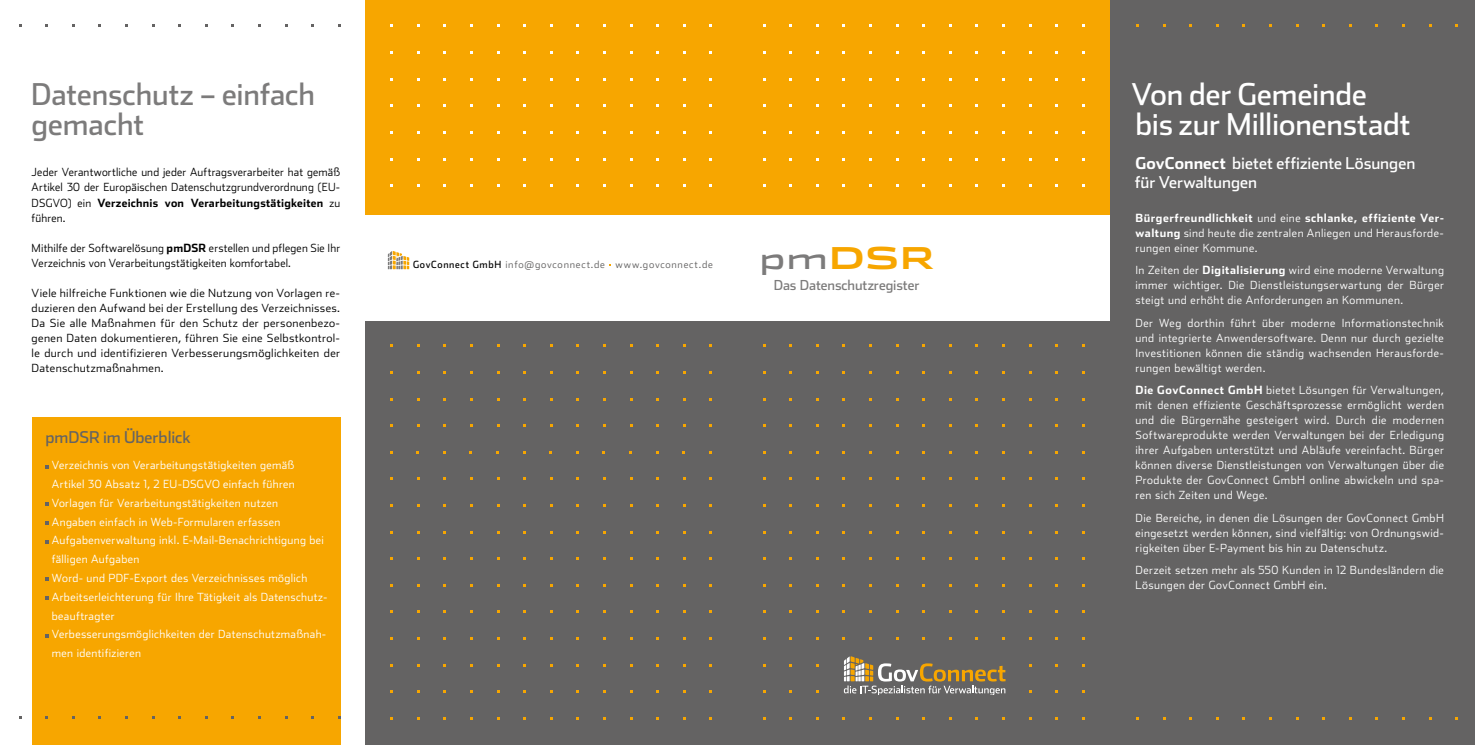
<style>
.page{position:relative;width:1475px;height:745px;background:#fff}
.page>*{position:absolute;margin:0;border:0;box-sizing:border-box;transform-origin:0 0}
._01_Headline_gelb_24{font:30px/30px "Stainless";letter-spacing:-.005em;color:#fff}
._01_Headline_gelb_24-2{font:30px/30px "Stainless";letter-spacing:-.005em;color:#7c7b7b}
.t1{font:700 29.88px "Stainless Ext";color:#f7a600}
._02_Subline_grau_13{font:16.25px/18.8px "Stainless";color:#fff}
._02_Subline_grau_13-2{font:16.25px "Stainless";color:#646363}
.t2{font:13.75px "Stainless";letter-spacing:-.005em;color:#7c7b7b}
._03_Fließtext_9_pt_Z{font:300 11.25px/15px "Stainless";letter-spacing:.035em;color:#fff;text-align:justify}
._03_Fließtext_9_pt_Z-2{font:300 11.25px/15px "Stainless";letter-spacing:.02em;color:#000;text-align:justify}
.t3{font:300 9.88px "Stainless";letter-spacing:.075em;color:#646363}
.s1{font-weight:700}
.s2{font-weight:400;color:#000}
.s3{font-weight:400;color:#7c7b7b}
</style>
<div class="page">
<div style="left:1109px;top:0;width:365px;height:744px;background:#646363"></div>
<svg style="left:388px;top:251px;width:21px;height:18px"></svg>
<div style="left:737px;top:0;width:372px;height:214px;background:#f7a600"></div>
<div style="left:365px;top:0;width:372px;height:214px;background:#f7a600"></div>
<div style="left:737px;top:321px;width:372px;height:423px;background:#646363"></div>
<div style="left:365px;top:321px;width:372px;height:423px;background:#646363"></div>
<svg style="left:843px;top:656px;width:79px;height:38px"></svg>
<svg style="left:922px;top:663px;width:83px;height:31px"></svg>
<div style="left:32px;top:417px;width:308px;height:327px;background:#f7a600"></div>
<p class="_01_Headline_gelb_24-2" style="left:31px;top:79px;width:285px">Datenschutz – einfach gemacht</p>
<p class="_03_Fließtext_9_pt_Z-2" style="left:32px;top:165px;width:310px">Jeder Verantwortliche und jeder Auftragsverarbeiter hat gemäß Artikel 30 der Europäischen Datenschutzgrundverordnung (EU-DSGVO) ein <span class="s1">Verzeichnis von Verarbeitungstätigkeiten</span> zu führen.</p>
<p class="_03_Fließtext_9_pt_Z-2" style="left:32px;top:240px;width:310px">Mithilfe der Softwarelösung <span class="s1">pmDSR</span> erstellen und pflegen Sie Ihr<br>Verzeichnis von Verarbeitungstätigkeiten komfortabel.</p>
<p class="_03_Fließtext_9_pt_Z-2" style="left:32px;top:285px;width:310px">Viele hilfreiche Funktionen wie die Nutzung von Vorlagen re&shy;duzieren den Aufwand bei der Erstellung des Verzeichnisses.<br>Da Sie alle Maßnahmen für den Schutz der personenbezo&shy;genen Daten dokumentieren, führen Sie eine Selbstkontrol&shy;le durch und identifizieren Verbesserungsmöglichkeiten der Datenschutzmaßnahmen.</p>
<p class="_02_Subline_grau_13-2" style="left:45px;top:427px;width:147px">pmDSR im Überblick</p>
<p class="_03_Fließtext_9_pt_Z" style="left:52px;top:455px;width:244px;line-height:18.8px">Verzeichnis von Verarbeitungstätigkeiten gemäß<br>Artikel 30 Absatz 1, 2 EU-DSGVO einfach führen</p>
<p class="_03_Fließtext_9_pt_Z" style="left:52px;top:495px;width:227px">Vorlagen für Verarbeitungstätigkeiten nutzen</p>
<p class="_03_Fließtext_9_pt_Z" style="left:52px;top:513px;width:230px">Angaben einfach in Web-Formularen erfassen</p>
<p class="_03_Fließtext_9_pt_Z" style="left:52px;top:530px;width:273px;line-height:18.8px">Aufgabenverwaltung inkl. E-Mail-Benachrichtigung bei fälligen Aufgaben</p>
<p class="_03_Fließtext_9_pt_Z" style="left:52px;top:570px;width:257px">Word- und PDF-Export des Verzeichnisses möglich</p>
<p class="_03_Fließtext_9_pt_Z" style="left:52px;top:586px;width:277px;line-height:18.8px">Arbeitserleichterung für Ihre Tätigkeit als Datenschutz&shy;beauftragter</p>
<p class="_03_Fließtext_9_pt_Z" style="left:52px;top:624px;width:276px;line-height:18.8px">Verbesserungsmöglichkeiten der Datenschutzmaßnah&shy;men identifizieren</p>
<p class="t3" style="left:413px;top:258px;width:301px"><span class="s2">GovConnect GmbH</span> info@govconnect.de www.govconnect.de</p>
<p class="t1" style="left:759px;top:239px;width:176px"><span class="s3">pm</span>DSR</p>
<p class="t2" style="left:773px;top:277px;width:147px">Das Datenschutzregister</p>
<p class="_01_Headline_gelb_24" style="left:1131px;top:79px;width:281px">Von der Gemeinde bis zur Millionenstadt</p>
<p class="_02_Subline_grau_13" style="left:1134px;top:153px;width:282px"><span class="s1">GovConnect</span> bietet effiziente Lösungen für Verwaltungen</p>
<p class="_03_Fließtext_9_pt_Z" style="left:1135px;top:210px;width:310px"><span class="s1">Bürgerfreundlichkeit</span> und eine <span class="s1">schlanke, effiziente Ver&shy;waltung</span> sind heute die zentralen Anliegen und Herausforde&shy;rungen einer Kommune.</p>
<p class="_03_Fließtext_9_pt_Z" style="left:1135px;top:262px;width:310px">In Zeiten der <span class="s1">Digitalisierung</span> wird eine moderne Verwaltung immer wichtiger. Die Dienstleistungserwartung der Bürger steigt und erhöht die Anforderungen an Kommunen.</p>
<p class="_03_Fließtext_9_pt_Z" style="left:1135px;top:315px;width:310px">Der Weg dorthin führt über moderne Informationstechnik und integrierte Anwendersoftware. Denn nur durch gezielte Investitionen können die ständig wachsenden Herausforde&shy;rungen bewältigt werden.</p>
<p class="_03_Fließtext_9_pt_Z" style="left:1135px;top:382px;width:310px"><span class="s1">Die GovConnect GmbH</span> bietet Lösungen für Verwaltungen, mit denen effiziente Geschäftsprozesse ermöglicht werden und die Bürgernähe gesteigert wird. Durch die modernen Softwareprodukte werden Verwaltungen bei der Erledigung ihrer Aufgaben unterstützt und Abläufe vereinfacht. Bürger können diverse Dienstleistungen von Verwaltungen über die Produkte der GovConnect GmbH online abwickeln und spa&shy;ren sich Zeiten und Wege.</p>
<p class="_03_Fließtext_9_pt_Z" style="left:1135px;top:510px;width:310px">Die Bereiche, in denen die Lösungen der GovConnect GmbH eingesetzt werden können, sind vielfältig: von Ordnungswid&shy;rigkeiten über E-Payment bis hin zu Datenschutz.</p>
<p class="_03_Fließtext_9_pt_Z" style="left:1135px;top:562px;width:310px">Derzeit setzen mehr als 550 Kunden in 12 Bundesländern die<br>Lösungen der GovConnect GmbH ein.</p>
</div>
